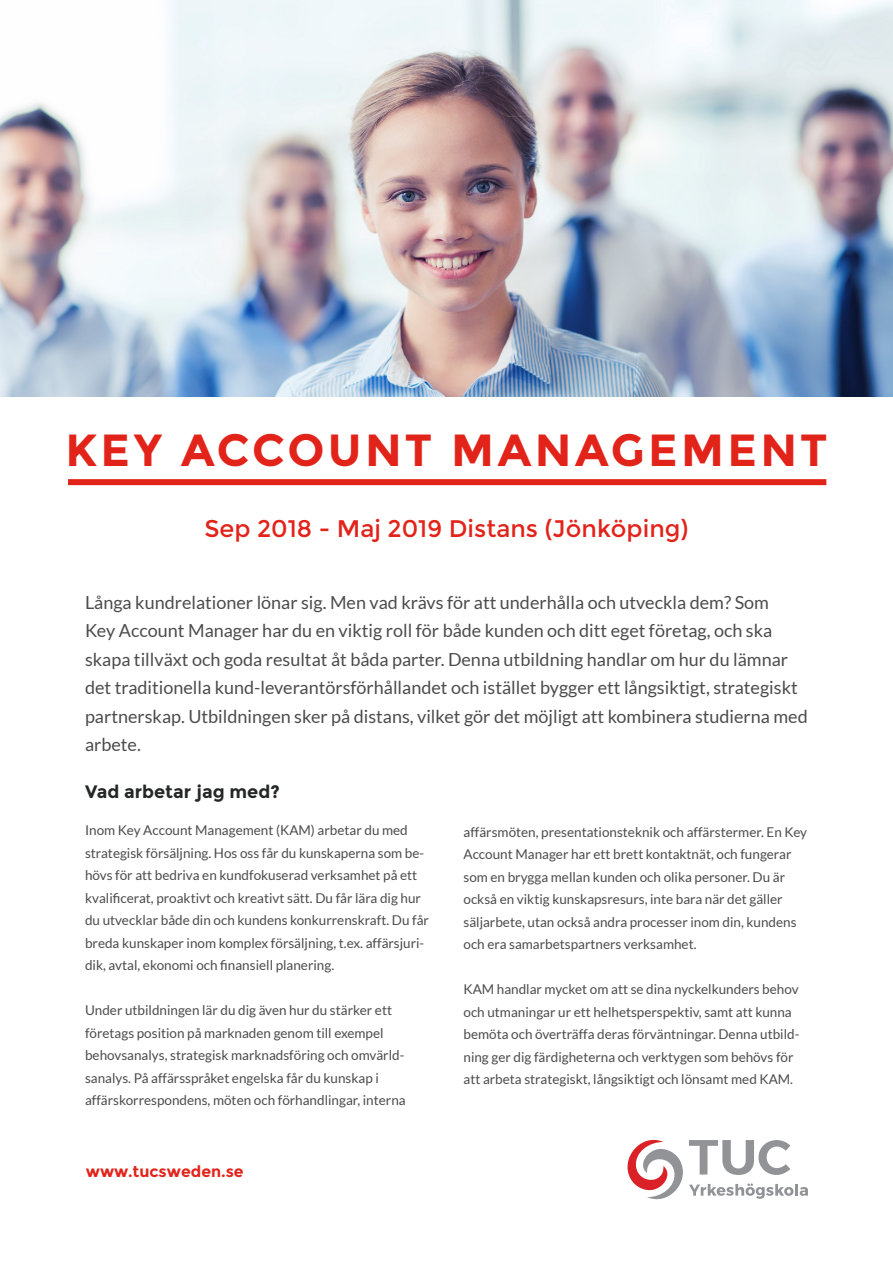
<style>
.page{position:relative;width:893px;height:1263px;background:#fff}
.page>*{position:absolute;margin:0;border:0;box-sizing:border-box;transform-origin:0 0}
.t1{font:700 45px "Montserrat";letter-spacing:.075em;color:#e2231a}
.t2{font:24px "Montserrat";color:#e2231a}
.t3{font:18px/28.5px "Lato";color:#4d4c4c}
.t4{font:700 18px "Montserrat";color:#252626}
.t5{font:700 15.75px "Montserrat";color:#e2231a}
.t6{font:13.5px/22.5px "Lato";color:#4d4c4c}
</style>
<div class="page">
<img style="left:0;top:0;width:892px;height:396px">
<svg style="left:627px;top:1140px;width:181px;height:59px"></svg>
<div style="left:68px;top:479px;width:758px;height:6px;background:#e2231a"></div>
<p class="t1" style="left:65px;top:423px;width:763px">KEY ACCOUNT MANAGEMENT</p>
<p class="t2" style="left:204px;top:514px;width:485px">Sep 2018 - Maj 2019 Distans (Jönköping)</p>
<p class="t3" style="left:85px;top:588px;width:724px">Långa kundrelationer lönar sig. Men vad krävs för att underhålla och utveckla dem? Som<br>Key Account Manager har du en viktig roll för både kunden och ditt eget företag, och ska skapa tillväxt och goda resultat åt båda parter. Denna utbildning handlar om hur du lämnar det traditionella kund-leverantörsförhållandet och istället bygger ett långsiktigt, strategiskt partnerskap. Utbildningen sker på distans, vilket gör det möjligt att kombinera studierna med arbete.</p>
<p class="t4" style="left:85px;top:780px;width:196px">Vad arbetar jag med?</p>
<p class="t6" style="left:85px;top:819px;width:345px">Inom Key Account Management (KAM) arbetar du med strategisk försäljning. Hos oss får du kunskaperna som be&shy;hövs för att bedriva en kundfokuserad verksamhet på ett kvalificerat, proaktivt och kreativt sätt. Du får lära dig hur du utvecklar både din och kundens konkurrenskraft. Du får breda kunskaper inom komplex försäljning, t.ex. affärsjuri&shy;dik, avtal, ekonomi och finansiell planering.</p>
<p class="t6" style="left:85px;top:999px;width:322px">Under utbildningen lär du dig även hur du stärker ett företags position på marknaden genom till exempel behovsanalys, strategisk marknadsföring och omvärld&shy;sanalys. På affärsspråket engelska får du kunskap i affärskorrespondens, möten och förhandlingar, interna</p>
<p class="t6" style="left:463px;top:820px;width:345px">affärsmöten, presentationsteknik och affärstermer. En Key Account Manager har ett brett kontaktnät, och fungerar som en brygga mellan kunden och olika personer. Du är också en viktig kunskapsresurs, inte bara när det gäller säljarbete, utan också andra processer inom din, kundens och era samarbetspartners verksamhet.</p>
<p class="t6" style="left:463px;top:978px;width:337px">KAM handlar mycket om att se dina nyckelkunders behov och utmaningar ur ett helhetsperspektiv, samt att kunna bemöta och överträffa deras förväntningar. Denna utbild&shy;ning ger dig färdigheterna och verktygen som behövs för att arbeta strategiskt, långsiktigt och lönsamt med KAM.</p>
<p class="t5" style="left:86px;top:1162px;width:159px">www.tucsweden.se</p>
</div>
